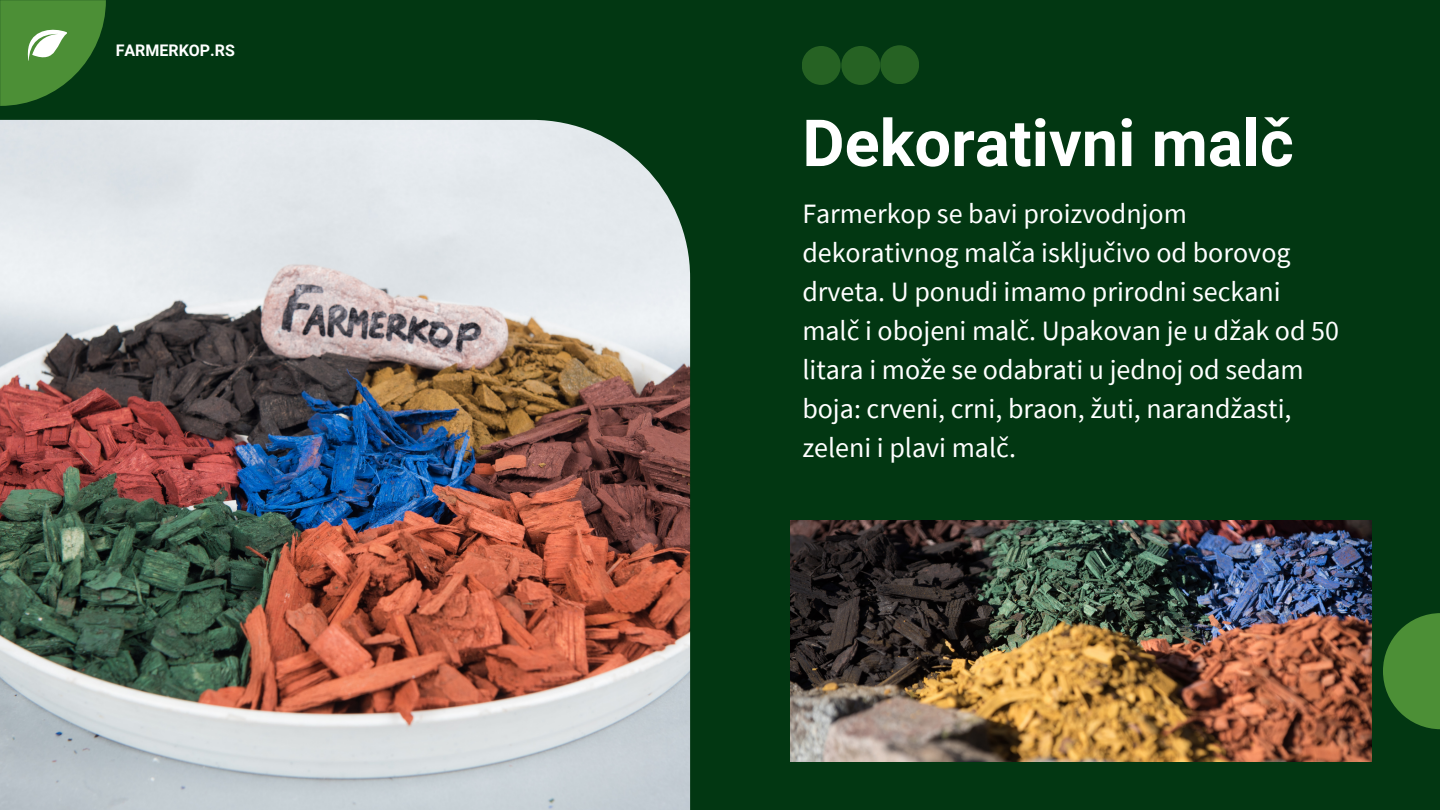
<style>
.page{position:relative;width:1440px;height:810px;background:#023712}
.page>*{position:absolute;margin:0;border:0;box-sizing:border-box;transform-origin:0 0}
.t1{font:700 65px "Roboto";color:#fff}
.t2{font:28px/39px "Source Sans Pro";color:#fff}
.t3{font:700 16px "Roboto";color:#fff}
</style>
<div class="page">
<svg style="left:1383px;top:613px;width:57px;height:116px"></svg>
<svg style="left:0;top:0;width:106px;height:106px"></svg>
<img style="left:0;top:120px;width:690px;height:690px">
<div style="left:802px;top:46px;width:39px;height:39px;background:#266223;border-radius:50%"></div>
<div style="left:841px;top:46px;width:39px;height:39px;background:#266223;border-radius:50%"></div>
<div style="left:880px;top:45px;width:39px;height:39px;background:#266223;border-radius:50%"></div>
<img style="left:791px;top:521px;width:580px;height:241px">
<p class="t3" style="left:116px;top:42px;width:121px">FARMERKOP.RS</p>
<h1 class="t1" style="left:802px;top:106px;width:493px">Dekorativni malč</h1>
<p class="t2" style="left:802px;top:194px;width:538px">Farmerkop se bavi proizvodnjom dekorativnog malča isključivo od borovog drveta. U ponudi imamo prirodni seckani malč i obojeni malč. Upakovan je u džak od 50 litara i može se odabrati u jednoj od sedam boja: crveni, crni, braon, žuti, narandžasti, zeleni i plavi malč.</p>
</div>
